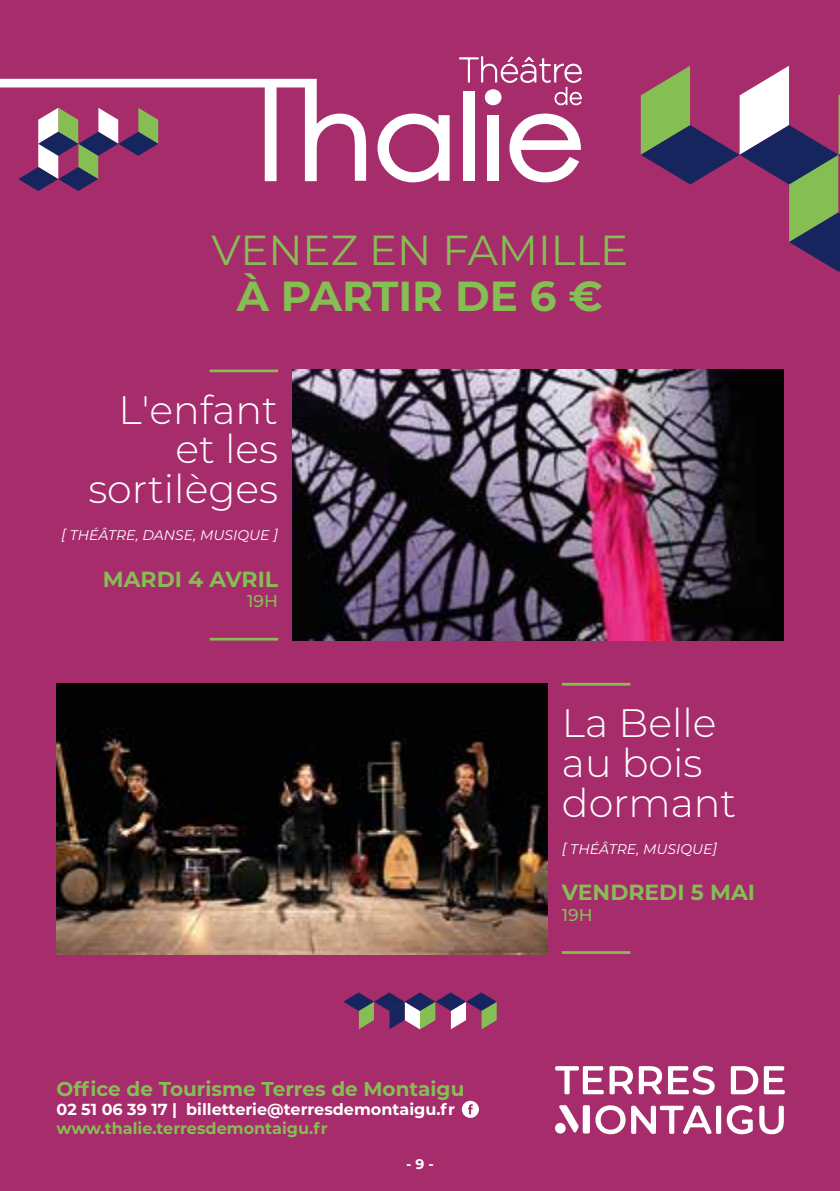
<style>
.page{position:relative;width:840px;height:1191px;background:#fff}
.page>*{position:absolute;margin:0;border:0;box-sizing:border-box;transform-origin:0 0}
.t1{font:42px "Montserrat";color:#85be53}
.t2{font:700 42px "Montserrat";color:#85be53}
.t3{font:300 39.6px/39.8px "Montserrat";color:#fff;text-align:right}
.t4{font:700 22px "Montserrat";color:#85be53}
.t5{font:700 20px "Montserrat";color:#85be53}
.t6{font:500 17.2px "Montserrat";color:#85be53}
.t7{font:700 16px "Montserrat";color:#fff}
.t8{font:700 16px "Montserrat";color:#85be53}
.t9{font:italic 14px "Montserrat";color:#fff}
.t10{font:700 14px "Montserrat";color:#fff}
</style>
<div class="page">
<div style="left:0;top:0;width:839px;height:1191px;background:#a72c6c"></div>
<hr style="left:209px;top:369px;width:69px;height:3px;background:#85be53">
<hr style="left:209px;top:638px;width:69px;height:2px;background:#85be53">
<hr style="left:561px;top:683px;width:69px;height:2px;background:#85be53">
<hr style="left:561px;top:951px;width:69px;height:3px;background:#85be53">
<svg style="left:640px;top:66px;width:199px;height:206px"></svg>
<div style="left:582px;top:1105px;width:7px;height:28px;background:#fff;border-radius:2px"></div>
<svg style="left:559px;top:1105px;width:19px;height:27px"></svg>
<svg style="left:554px;top:1122px;width:11px;height:11px"></svg>
<svg style="left:555px;top:1066px;width:48px;height:28px"></svg>
<svg style="left:609px;top:1066px;width:23px;height:28px"></svg>
<svg style="left:638px;top:1066px;width:23px;height:28px"></svg>
<svg style="left:668px;top:1065px;width:46px;height:29px"></svg>
<svg style="left:730px;top:1066px;width:27px;height:28px"></svg>
<svg style="left:763px;top:1066px;width:21px;height:28px"></svg>
<svg style="left:595px;top:1105px;width:116px;height:29px"></svg>
<div style="left:715px;top:1105px;width:5px;height:28px;background:#fff;border-radius:2px"></div>
<svg style="left:726px;top:1105px;width:26px;height:29px"></svg>
<svg style="left:759px;top:1105px;width:24px;height:29px"></svg>
<svg style="left:0;top:79px;width:366px;height:112px"></svg>
<svg style="left:377px;top:114px;width:72px;height:68px"></svg>
<div style="left:463px;top:91px;width:11px;height:90px;background:#fff"></div>
<div style="left:487px;top:115px;width:11px;height:66px;background:#fff"></div>
<svg style="left:509px;top:114px;width:71px;height:68px"></svg>
<svg style="left:459px;top:57px;width:122px;height:48px"></svg>
<svg style="left:343px;top:992px;width:153px;height:37px"></svg>
<svg style="left:461px;top:1100px;width:17px;height:17px"></svg>
<img style="left:292px;top:370px;width:490px;height:271px">
<img style="left:57px;top:683px;width:490px;height:271px">
<p class="t1" style="left:211px;top:221px;width:418px">VENEZ EN FAMILLE</p>
<p class="t2" style="left:237px;top:266px;width:367px">À PARTIR DE 6 €</p>
<p class="t3" style="left:88px;top:388px;width:191px">L'enfant et les sortilèges</p>
<p class="t9" style="left:61px;top:525px;width:218px">[ THÉÂTRE, DANSE, MUSIQUE ]</p>
<p class="t4" style="left:103px;top:563px;width:177px">MARDI 4 AVRIL</p>
<p class="t6" style="left:247px;top:589px;width:32px">19H</p>
<p class="t5" style="left:56px;top:1074px;width:409px">Office de Tourisme Terres de Montaigu</p>
<p class="t7" style="left:56px;top:1097px;width:400px">02 51 06 39 17 | billetterie@terresdemontaigu.fr</p>
<p class="t8" style="left:56px;top:1117px;width:272px">www.thalie.terresdemontaigu.fr</p>
<p class="t10" style="left:406px;top:1154px;width:29px">- 9 -</p>
<p class="t3" style="left:561px;top:701px;width:176px;text-align:left">La Belle au bois dormant</p>
<p class="t9" style="left:561px;top:839px;width:157px">[ THÉÂTRE, MUSIQUE]</p>
<p class="t4" style="left:561px;top:876px;width:194px">VENDREDI 5 MAI</p>
<p class="t6" style="left:561px;top:902px;width:32px">19H</p>
</div>
